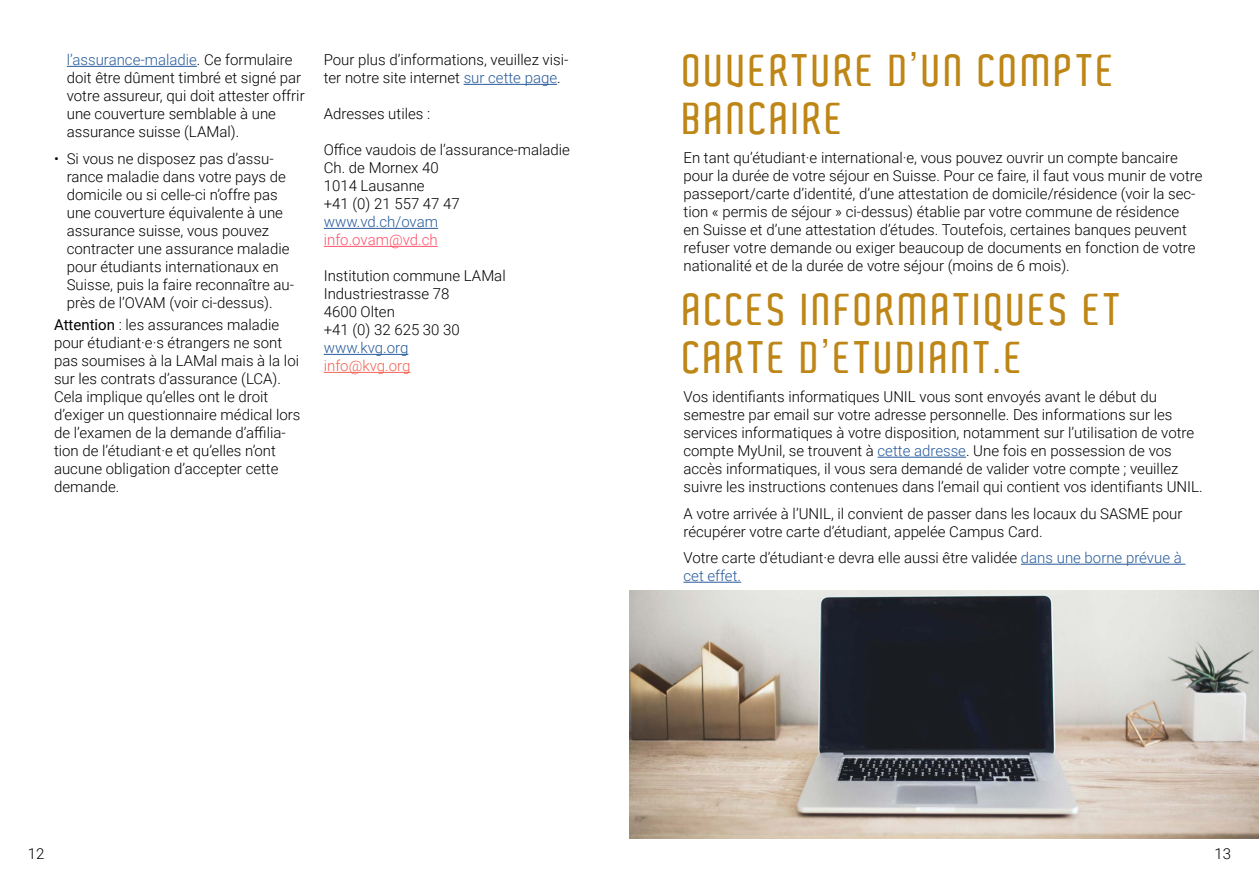
<style>
.page{position:relative;width:1259px;height:893px;background:#fff}
.page>*{position:absolute;margin:0;border:0;box-sizing:border-box;transform-origin:0 0}
.t1{font:600 43.5px/48px "Aldo";letter-spacing:.07em;color:#be8616}
.t2{font:300 15px/18px "Roboto";color:#000}
.t3{font:300 15px "Roboto";color:#275b9b}
.t4{font:300 15px "Roboto";color:#ff5069}
.t5{font:300 15px "Roboto";color:#f36354}
.s1{color:#275b9b}
.s2{font-weight:400}
</style>
<div class="page">
<hr style="left:877px;top:457px;width:89px;height:1px;background:#275b9b">
<hr style="left:1021px;top:564px;width:164px;height:1px;background:#275b9b">
<hr style="left:683px;top:582px;width:58px;height:1px;background:#275b9b">
<hr style="left:67px;top:66px;width:130px;height:1px;background:#275b9b">
<hr style="left:464px;top:84px;width:93px;height:1px;background:#275b9b">
<hr style="left:324px;top:228px;width:114px;height:1px;background:#275b9b">
<hr style="left:324px;top:246px;width:114px;height:1px;background:#ff5069">
<hr style="left:324px;top:354px;width:84px;height:1px;background:#275b9b">
<hr style="left:324px;top:372px;width:86px;height:1px;background:#f36354">
<img style="left:629px;top:591px;width:630px;height:248px">
<p class="t2" style="left:67px;top:50px;width:239px"><span class="s1">l’assurance-maladie</span>. Ce formulaire doit être dûment timbré et signé par votre assureur, qui doit attester offrir une couverture semblable à une assurance suisse (LAMal).</p>
<p class="t2" style="left:67px;top:149px;width:229px;text-indent:-13px">• Si vous ne disposez pas d’assu&shy;rance maladie dans votre pays de domicile ou si celle-ci n’offre pas une couverture équivalente à une assurance suisse, vous pouvez contracter une assurance maladie pour étudiants internationaux en Suisse, puis la faire reconnaître au&shy;près de l’OVAM (voir ci-dessus).</p>
<p class="t2" style="left:54px;top:315px;width:248px"><span class="s2">Attention</span> : les assurances maladie pour étudiant·e·s étrangers ne sont pas soumises à la LAMal mais à la loi sur les contrats d’assurance (LCA).<br>Cela implique qu’elles ont le droit d’exiger un questionnaire médical lors de l’examen de la demande d’affilia&shy;tion de l’étudiant·e et qu’elles n’ont aucune obligation d’accepter cette demande.</p>
<p class="t2" style="left:324px;top:50px;width:246px">Pour plus d’informations, veuillez visi&shy;ter notre site internet <span class="s1">sur cette page</span>.</p>
<p class="t2" style="left:324px;top:104px;width:108px">Adresses utiles :</p>
<p class="t2" style="left:324px;top:140px;width:248px">Office vaudois de l’assurance-maladie<br>Ch. de Mornex 40<br>1014 Lausanne<br>+41 (0) 21 557 47 47</p>
<p class="t3" style="left:324px;top:211px;width:116px">www.vd.ch/ovam</p>
<p class="t4" style="left:324px;top:229px;width:115px">info.ovam@vd.ch</p>
<p class="t2" style="left:324px;top:266px;width:183px">Institution commune LAMal<br>Industriestrasse 78<br>4600 Olten<br>+41 (0) 32 625 30 30</p>
<p class="t3" style="left:324px;top:337px;width:86px">www.kvg.org</p>
<p class="t5" style="left:324px;top:355px;width:88px">info@kvg.org</p>
<h1 class="t1" style="left:683px;top:46px;width:433px">OUVERTURE D’UN COMPTE<br>BANCAIRE</h1>
<p class="t2" style="left:683px;top:148px;width:520px">En tant qu’étudiant·e international·e, vous pouvez ouvrir un compte bancaire pour la durée de votre séjour en Suisse. Pour ce faire, il faut vous munir de votre passeport/carte d’identité, d’une attestation de domicile/résidence (voir la sec&shy;tion « permis de séjour » ci-dessus) établie par votre commune de résidence<br>en Suisse et d’une attestation d’études. Toutefois, certaines banques peuvent refuser votre demande ou exiger beaucoup de documents en fonction de votre nationalité et de la durée de votre séjour (moins de 6 mois).</p>
<h1 class="t1" style="left:683px;top:286px;width:440px">ACCES INFORMATIQUES ET<br>CARTE D’ETUDIANT·E</h1>
<p class="t2" style="left:683px;top:387px;width:521px">Vos identifiants informatiques UNIL vous sont envoyés avant le début du semestre par email sur votre adresse personnelle. Des informations sur les services informatiques à votre disposition, notamment sur l’utilisation de votre compte MyUnil, se trouvent à <span class="s1">cette adresse</span>. Une fois en possession de vos accès informatiques, il vous sera demandé de valider votre compte ; veuillez suivre les instructions contenues dans l’email qui contient vos identifiants UNIL.</p>
<p class="t2" style="left:683px;top:504px;width:500px">A votre arrivée à l’UNIL, il convient de passer dans les locaux du SASME pour récupérer votre carte d’étudiant, appelée Campus Card.</p>
<p class="t2" style="left:683px;top:548px;width:500px">Votre carte d’étudiant·e devra elle aussi être validée <span class="s1">dans une borne prévue à cet effet.</span></p>
<p class="t2" style="left:28px;top:844px;width:18px">12</p>
<p class="t2" style="left:1214px;top:844px;width:18px">13</p>
</div>
